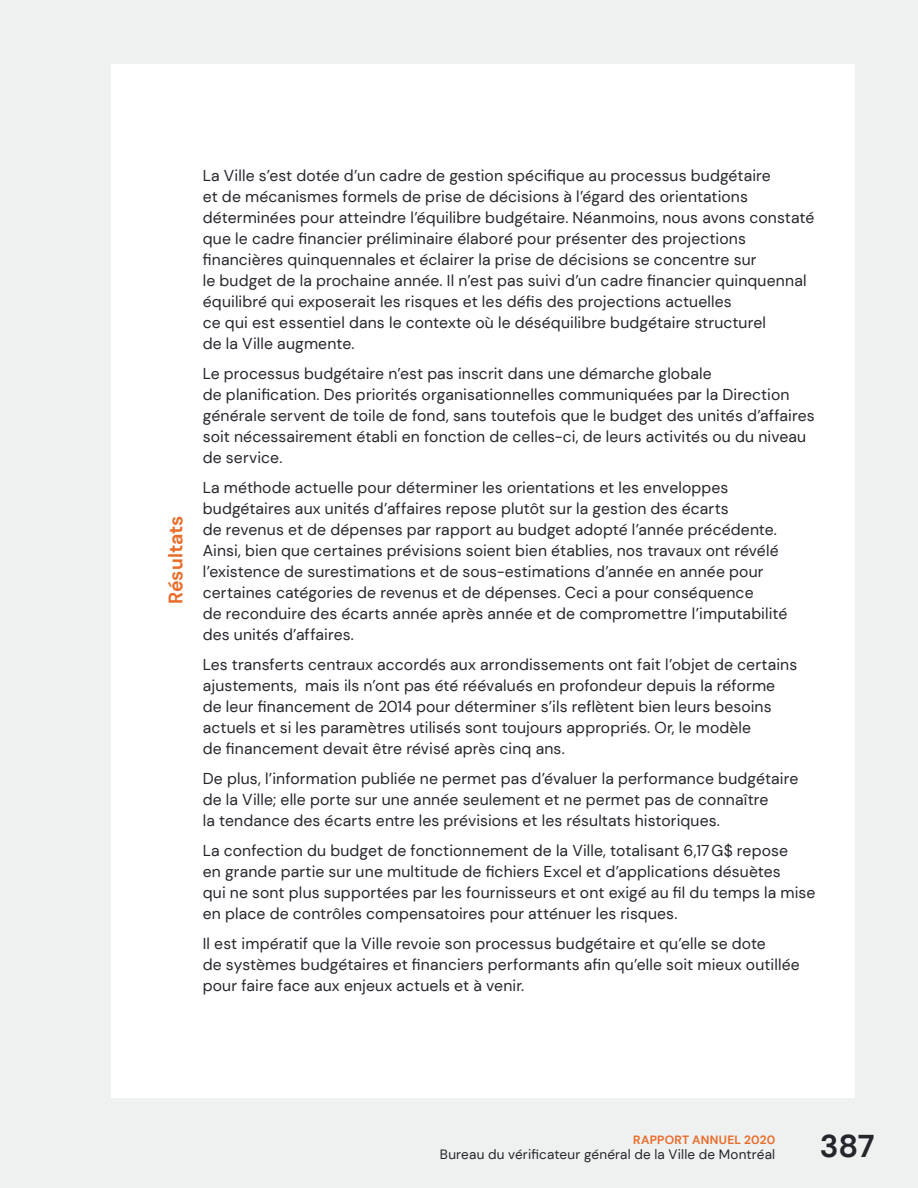
<style>
.page{position:relative;width:918px;height:1188px;background:#eff0f0}
.page>*{position:absolute;margin:0;border:0;box-sizing:border-box;transform-origin:0 0}
.t1{font:700 31.5px "DM Sans";color:#24262c}
.constats-sous-titre{font:700 19.5px "DM Sans";color:#e86d2b}
.Texte_courant{font:15.75px/21px "DM Sans";letter-spacing:.005em;color:#24262c}
.t2{font:13.5px "DM Sans";letter-spacing:.015em;color:#24262c}
.t3{font:700 12px "DM Sans";letter-spacing:.02em;color:#e86d2b}
</style>
<div class="page">
<div style="left:112px;top:65px;width:743px;height:1033px;background:#fff"></div>
<p class="constats-sous-titre" style="left:163px;top:604px;width:90px;rotate:-90deg">Résultats</p>
<p class="Texte_courant" style="left:203px;top:165px;width:613px">La Ville s’est dotée d’un cadre de gestion spécifique au processus budgétaire<br>et de mécanismes formels de prise de décisions à l’égard des orientations déterminées pour atteindre l’équilibre budgétaire. Néanmoins, nous avons constaté que le cadre financier préliminaire élaboré pour présenter des projections financières quinquennales et éclairer la prise de décisions se concentre sur<br>le budget de la prochaine année. Il n’est pas suivi d’un cadre financier quinquennal équilibré qui exposerait les risques et les défis des projections actuelles<br>ce qui est essentiel dans le contexte où le déséquilibre budgétaire structurel<br>de la Ville augmente.</p>
<p class="Texte_courant" style="left:203px;top:363px;width:613px">Le processus budgétaire n’est pas inscrit dans une démarche globale<br>de planification. Des priorités organisationnelles communiquées par la Direction générale servent de toile de fond, sans toutefois que le budget des unités d’affaires soit nécessairement établi en fonction de celles-ci, de leurs activités ou du niveau de service.</p>
<p class="Texte_courant" style="left:203px;top:477px;width:586px">La méthode actuelle pour déterminer les orientations et les enveloppes budgétaires aux unités d’affaires repose plutôt sur la gestion des écarts<br>de revenus et de dépenses par rapport au budget adopté l’année précédente.<br>Ainsi, bien que certaines prévisions soient bien établies, nos travaux ont révélé l’existence de surestimations et de sous-estimations d’année en année pour certaines catégories de revenus et de dépenses. Ceci a pour conséquence<br>de reconduire des écarts année après année et de compromettre l’imputabilité des unités d’affaires.</p>
<p class="Texte_courant" style="left:203px;top:654px;width:596px">Les transferts centraux accordés aux arrondissements ont fait l’objet de certains ajustements, mais ils n’ont pas été réévalués en profondeur depuis la réforme de leur financement de 2014 pour déterminer s’ils reflètent bien leurs besoins actuels et si les paramètres utilisés sont toujours appropriés. Or, le modèle<br>de financement devait être révisé après cinq ans.</p>
<p class="Texte_courant" style="left:203px;top:768px;width:597px">De plus, l’information publiée ne permet pas d’évaluer la performance budgétaire de la Ville; elle porte sur une année seulement et ne permet pas de connaître<br>la tendance des écarts entre les prévisions et les résultats historiques.</p>
<p class="Texte_courant" style="left:203px;top:840px;width:614px">La confection du budget de fonctionnement de la Ville, totalisant 6,17G$ repose<br>en grande partie sur une multitude de fichiers Excel et d’applications désuètes<br>qui ne sont plus supportées par les fournisseurs et ont exigé au fil du temps la mise en place de contrôles compensatoires pour atténuer les risques.</p>
<p class="Texte_courant" style="left:203px;top:933px;width:599px">Il est impératif que la Ville revoie son processus budgétaire et qu’elle se dote<br>de systèmes budgétaires et financiers performants afin qu’elle soit mieux outillée pour faire face aux enjeux actuels et à venir.</p>
<p class="t3" style="left:633px;top:1132px;width:143px">RAPPORT ANNUEL 2020</p>
<p class="t2" style="left:440px;top:1146px;width:337px">Bureau du vérificateur général de la Ville de Montréal</p>
<h1 class="t1" style="left:820px;top:1126px;width:56px">387</h1>
</div>
